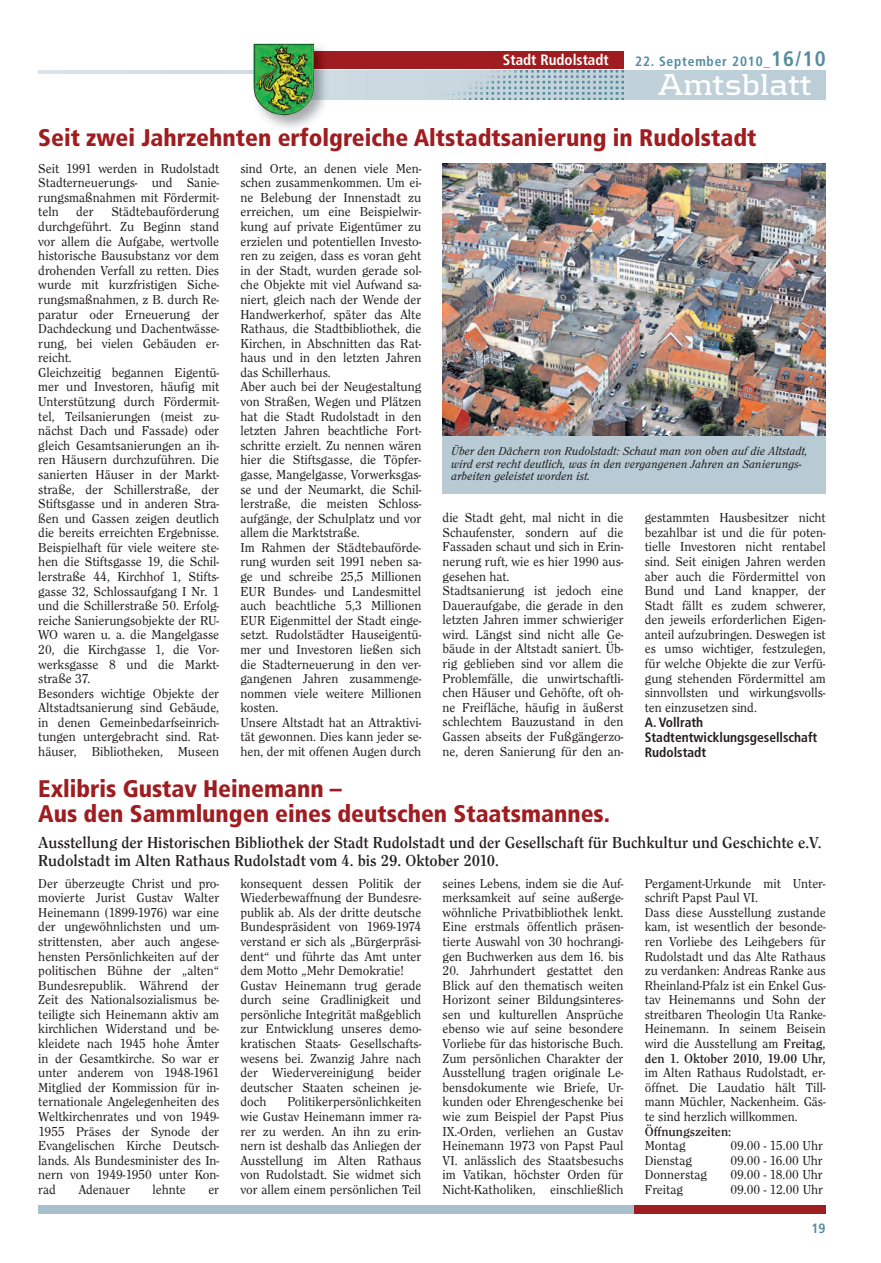
<style>
.page{position:relative;width:881px;height:1263px;background:#fff}
.page>*{position:absolute;margin:0;border:0;box-sizing:border-box;transform-origin:0 0}
.t1{font:700 31.5px "Kontrapunkt";color:#fff}
.t2{font:900 condensed 24px/26px "Frutiger";color:#9f1d20}
.t3{font:700 16.5px/17.9px "Clearface Itc T";color:#231f20}
.t4{font:700 condensed 15px "Frutiger";color:#fff}
.t5{font:13.5px/14.5px "Clearface Itc T";color:#231f20;text-align:justify}
.t6{font:700 condensed 13.5px/14.5px "Frutiger";color:#231f20}
.t7{font:700 condensed 13.5px "Frutiger";letter-spacing:.06em;color:#548c9e}
.t8{font:700 13.5px "Clearface Itc T";color:#231f20}
.t9{font:italic 12px/12.9px "Clearface Itc T";color:#231f20}
.s1{font-size:21px}
.s2{font-weight:700}
</style>
<div class="page">
<div style="left:38px;top:1205px;width:598px;height:9px;background:#a8c0cb"></div>
<div style="left:634px;top:1205px;width:191px;height:9px;background:#9f1d20"></div>
<svg style="left:38px;top:70px;width:787px;height:30px;background:#c3d2da"></svg>
<div style="left:38px;top:74px;width:224px;height:28px;background:#fff"></div>
<img style="left:421px;top:70px;width:202px;height:30px">
<div style="left:287px;top:51px;width:336px;height:17px;background:#9f1d20"></div>
<img style="left:263px;top:100px;width:62px;height:28px">
<img style="left:253px;top:43px;width:92px;height:27px">
<img style="left:314px;top:70px;width:31px;height:30px">
<img style="left:234px;top:70px;width:19px;height:4px">
<img style="left:314px;top:51px;width:31px;height:17px">
<img style="left:253px;top:44px;width:61px;height:71px">
<div style="left:442px;top:424px;width:383px;height:69px;background:#b8cbd4"></div>
<img style="left:442px;top:164px;width:383px;height:271px">
<p class="t4" style="left:502px;top:53px;width:107px">Stadt Rudolstadt</p>
<p class="t7" style="left:635px;top:56px;width:192px">22. September 2010_<span class="s1">16/10</span></p>
<h1 class="t1" style="left:658px;top:74px;width:155px">Amtsblatt</h1>
<h2 class="t2" style="left:38px;top:126px;width:719px">Seit zwei Jahrzehnten erfolgreiche Altstadtsanierung in Rudolstadt</h2>
<p class="t5" style="left:38px;top:161px;width:182px">Seit 1991 werden in Rudolstadt Stadterneuerungs- und Sanie&shy;rungsmaßnahmen mit Fördermit&shy;teln</p>
<p class="t5" style="left:240px;top:161px;width:182px;text-align:left">sind Orte, an denen viele Men&shy;schen zusammenkommen. Um ei&shy;ne Belebung der Innenstadt zu erreichen, um eine Beispielwir&shy;kung auf private Eigentümer zu erzielen und potentiellen Investo&shy;ren zu zeigen, dass es voran geht in der Stadt, wurden gerade sol&shy;che Objekte mit viel Aufwand sa&shy;niert, gleich nach der Wende der<br>Handwerkerhof, später das Alte<br>Rathaus, die Stadtbibliothek, die<br>Kirchen, in Abschnitten das Rat&shy;haus und in den letzten Jahren das Schillerhaus.<br>Aber auch bei der Neugestaltung von Straßen, Wegen und Plätzen hat die Stadt Rudolstadt in den letzten Jahren beachtliche Fort&shy;schritte erzielt. Zu nennen wären hier die Stiftsgasse, die Töpfer&shy;gasse, Mangelgasse, Vorwerksgas&shy;se und der Neumarkt, die Schil&shy;lerstraße, die meisten Schloss&shy;aufgänge, der Schulplatz und vor allem die Marktstraße.<br>Im Rahmen der Städtebauförde&shy;rung wurden seit 1991 neben sa&shy;ge und schreibe 25,5 Millionen<br>EUR Bundes- und Landesmittel auch beachtliche 5,3 Millionen<br>EUR Eigenmittel der Stadt einge&shy;setzt. Rudolstädter Hauseigentü&shy;mer und Investoren ließen sich die Stadterneuerung in den ver&shy;gangenen Jahren zusammenge&shy;nommen viele weitere Millionen kosten.<br>Unsere Altstadt hat an Attraktivi&shy;tät gewonnen. Dies kann jeder se&shy;hen, der mit offenen Augen durch</p>
<p class="t5" style="left:38px;top:205px;width:182px;text-align:left;text-indent:73px">Städtebauförderung durchgeführt. Zu Beginn stand vor allem die Aufgabe, wertvolle historische Bausubstanz vor dem drohenden Verfall zu retten. Dies wurde mit kurzfristigen Siche&shy;rungsmaßnahmen, z B. durch Re&shy;paratur oder Erneuerung der<br>Dachdeckung und Dachentwässe&shy;rung, bei vielen Gebäuden er&shy;reicht.<br>Gleichzeitig begannen Eigentü&shy;mer und Investoren, häufig mit<br>Unterstützung durch Fördermit&shy;tel, Teilsanierungen (meist zu&shy;nächst Dach und Fassade) oder gleich Gesamtsanierungen an ih&shy;ren Häusern durchzuführen. Die sanierten Häuser in der Markt&shy;straße, der Schillerstraße, der<br>Stiftsgasse und in anderen Stra&shy;ßen und Gassen zeigen deutlich die bereits erreichten Ergebnisse.<br>Beispielhaft für viele weitere ste&shy;hen die Stiftsgasse 19, die Schil&shy;lerstraße 44, Kirchhof 1, Stifts&shy;gasse 32, Schlossaufgang I Nr. 1 und die Schillerstraße 50. Erfolg&shy;reiche Sanierungsobjekte der RU-<br>WO waren u. a. die Mangelgasse<br>20, die Kirchgasse 1, die Vor&shy;werksgasse 8 und die Markt&shy;straße 37.<br>Besonders wichtige Objekte der<br>Altstadtsanierung sind Gebäude, in denen Gemeinbedarfseinrich&shy;tungen untergebracht sind. Rat&shy;häuser, Bibliotheken, Museen</p>
<p class="t5" style="left:76px;top:205px;width:19px">der</p>
<p class="t9" style="left:451px;top:444px;width:358px">Über den Dächern von Rudolstadt: Schaut man von oben auf die Altstadt, wird erst recht deutlich, was in den vergangenen Jahren an Sanierungs&shy;arbeiten geleistet worden ist.</p>
<p class="t5" style="left:442px;top:510px;width:182px;text-align:left">die Stadt geht, mal nicht in die<br>Schaufenster, sondern auf die<br>Fassaden schaut und sich in Erin&shy;nerung ruft, wie es hier 1990 aus&shy;gesehen hat.<br>Stadtsanierung ist jedoch eine<br>Daueraufgabe, die gerade in den letzten Jahren immer schwieriger wird. Längst sind nicht alle Ge&shy;bäude in der Altstadt saniert. Üb&shy;rig geblieben sind vor allem die<br>Problemfälle, die unwirtschaftli&shy;chen Häuser und Gehöfte, oft oh&shy;ne Freifläche, häufig in äußerst schlechtem Bauzustand in den<br>Gassen abseits der Fußgängerzo&shy;ne, deren Sanierung für den an-</p>
<p class="t5" style="left:644px;top:510px;width:182px">gestammten Hausbesitzer nicht bezahlbar ist und die für poten&shy;tielle Investoren nicht rentabel sind. Seit einigen Jahren werden aber auch die Fördermittel von Bund und Land knapper, der Stadt fällt es zudem schwerer, den jeweils erforderlichen Eigen&shy;anteil aufzubringen. Deswegen ist es umso wichtiger, festzulegen, für welche Objekte die zur Verfü&shy;gung stehenden Fördermittel am sinnvollsten und wirkungsvolls&shy;ten einzusetzen sind.</p>
<p class="t6" style="left:644px;top:717px;width:174px">A. Vollrath<br>Stadtentwicklungsgesellschaft<br>Rudolstadt</p>
<h2 class="t2" style="left:38px;top:777px;width:573px">Exlibris Gustav Heinemann –<br>Aus den Sammlungen eines deutschen Staatsmannes.</h2>
<p class="t3" style="left:38px;top:833px;width:784px">Ausstellung der Historischen Bibliothek der Stadt Rudolstadt und der Gesellschaft für Buchkultur und Geschichte e.V.<br>Rudolstadt im Alten Rathaus Rudolstadt vom 4. bis 29. Oktober 2010.</p>
<p class="t5" style="left:38px;top:876px;width:182px">Der überzeugte Christ und pro&shy;movierte Jurist Gustav Walter Heinemann (1899-1976) war eine der ungewöhnlichsten und um&shy;strittensten, aber auch angese&shy;hensten Persönlichkeiten auf der politischen Bühne der „alten“ Bundesrepublik. Während der Zeit des Nationalsozialismus be&shy;teiligte sich Heinemann aktiv am kirchlichen Widerstand und be&shy;kleidete nach 1945 hohe Ämter in der Gesamtkirche. So war er unter anderem von 1948-1961<br>Mitglied der Kommission für in&shy;ternationale Angelegenheiten des Weltkirchenrates und von 1949- 1955 Präses der Synode der Evangelischen Kirche Deutsch&shy;lands. Als Bundesminister des In&shy;nern von 1949-1950 unter Kon&shy;rad</p>
<p class="t5" style="left:240px;top:876px;width:182px;text-align:left">konsequent dessen Politik der<br>Wiederbewaffnung der Bundesre&shy;publik ab. Als der dritte deutsche<br>Bundespräsident von 1969-1974 verstand er sich als „Bürgerpräsi&shy;dent“ und führte das Amt unter dem Motto „Mehr Demokratie!<br>Gustav Heinemann trug gerade durch seine Gradlinigkeit und persönliche Integrität maßgeblich zur Entwicklung unseres demo&shy;kratischen Staats- Gesellschafts&shy;wesens bei. Zwanzig Jahre nach der Wiedervereinigung beider deutscher Staaten scheinen je&shy;doch</p>
<p class="t5" style="left:442px;top:876px;width:182px">seines Lebens, indem sie die Auf&shy;merksamkeit auf seine außerge&shy;wöhnliche Privatbibliothek lenkt.<br>Eine erstmals öffentlich präsen&shy;tierte Auswahl von 30 hochrangi&shy;gen Buchwerken aus dem 16. bis</p>
<p class="t5" style="left:442px;top:963px;width:182px">20. Jahrhundert gestattet den Blick auf den thematisch weiten Horizont seiner Bildungsinteres&shy;sen und kulturellen Ansprüche ebenso wie auf seine besondere Vorliebe für das historische Buch.<br>Zum persönlichen Charakter der Ausstellung tragen originale Le&shy;bensdokumente wie Briefe, Ur&shy;kunden oder Ehrengeschenke bei wie zum Beispiel der Papst Pius IX.-Orden, verliehen an Gustav Heinemann 1973 von Papst Paul VI. anlässlich des Staatsbesuchs im Vatikan, höchster Orden für Nicht-Katholiken, einschließlich</p>
<p class="t5" style="left:644px;top:876px;width:182px;text-align:left">Pergament-Urkunde mit Unter&shy;schrift Papst Paul VI.<br>Dass diese Ausstellung zustande kam, ist wesentlich der besonde&shy;ren Vorliebe des Leihgebers für<br>Rudolstadt und das Alte Rathaus zu verdanken: Andreas Ranke aus<br>Rheinland-Pfalz ist ein Enkel Gus&shy;tav Heinemanns und Sohn der streitbaren Theologin Uta Ranke-<br>Heinemann. In seinem Beisein wird die Ausstellung am <span class="s2">Freitag, den 1. Oktober 2010, 19.00 Uhr,</span></p>
<p class="t5" style="left:644px;top:1065px;width:182px">im Alten Rathaus Rudolstadt, er&shy;öffnet. Die Laudatio hält Till&shy;mann Müchler, Nackenheim. Gäs&shy;te sind herzlich willkommen.</p>
<p class="t8" style="left:644px;top:1123px;width:88px">Öffnungszeiten:</p>
<p class="t5" style="left:644px;top:1138px;width:42px">Montag</p>
<p class="t5" style="left:730px;top:1138px;width:94px">09.00 - 15.00 Uhr</p>
<p class="t5" style="left:644px;top:1153px;width:49px">Dienstag</p>
<p class="t5" style="left:730px;top:1153px;width:94px">09.00 - 16.00 Uhr</p>
<p class="t5" style="left:644px;top:1167px;width:64px">Donnerstag</p>
<p class="t5" style="left:730px;top:1167px;width:94px">09.00 - 18.00 Uhr</p>
<p class="t5" style="left:644px;top:1182px;width:40px">Freitag</p>
<p class="t5" style="left:730px;top:1182px;width:94px">09.00 - 12.00 Uhr</p>
<p class="t5" style="left:240px;top:1094px;width:182px;text-indent:47px">Politikerpersönlichkeiten wie Gustav Heinemann immer ra&shy;rer zu werden. An ihn zu erin&shy;nern ist deshalb das Anliegen der Ausstellung im Alten Rathaus von Rudolstadt. Sie widmet sich vor allem einem persönlichen Teil</p>
<p class="t5" style="left:78px;top:1182px;width:53px">Adenauer</p>
<p class="t5" style="left:152px;top:1182px;width:35px">lehnte</p>
<p class="t5" style="left:208px;top:1182px;width:12px">er</p>
<p class="t7" style="left:811px;top:1222px;width:16px">19</p>
</div>
